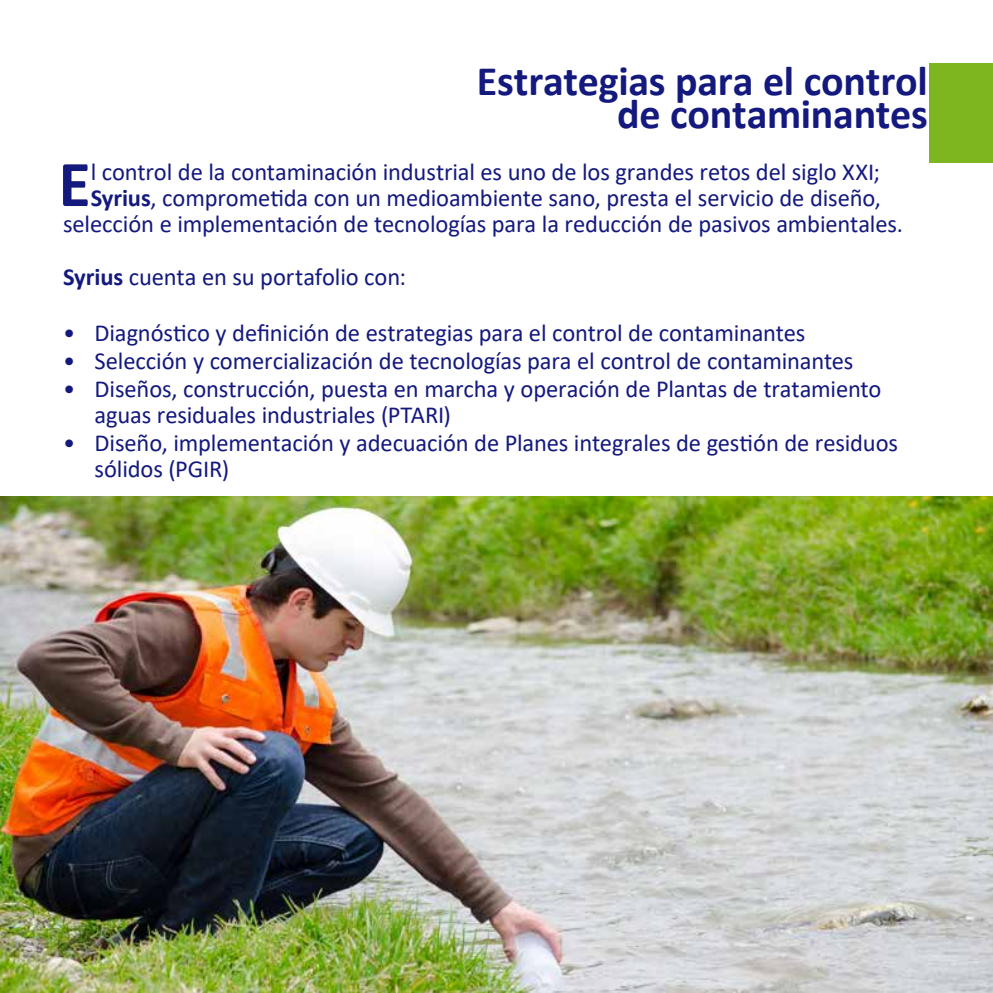
<style>
.page{position:relative;width:993px;height:993px;background:#fff}
.page>*{position:absolute;margin:0;border:0;box-sizing:border-box;transform-origin:0 0}
.t1{font:700 65.8px "Calibri";color:#14197e}
.t2{font:700 42px/33.2px "Calibri";letter-spacing:-.005em;color:#14197e;text-align:right}
.t3{font:24.5px/26.2px "Calibri";letter-spacing:-.005em;color:#14197e}
.s1{font-weight:700}
</style>
<div class="page">
<div style="left:929px;top:63px;width:63px;height:99px;background:#7eb620"></div>
<img style="left:0;top:496px;width:992px;height:496px">
<h2 class="t2" style="left:476px;top:63px;width:452px">Estrategias para el control de contaminantes</h2>
<p class="t3" style="left:63px;top:158px;width:841px;text-align:center">l control de la contaminación industrial es uno de los grandes retos del siglo XXI;<br><span class="s1">Syrius</span>, comprometida con un medioambiente sano, presta el servicio de diseño, selección e implementación de tecnologías para la reducción de pasivos ambientales.</p>
<p class="t3" style="left:63px;top:263px;width:344px"><span class="s1">Syrius</span> cuenta en su portafolio con:</p>
<p class="t3" style="left:63px;top:319px;width:743px">• Diagnóstico y definición de estrategias para el control de contaminantes</p>
<p class="t3" style="left:63px;top:347px;width:791px">• Selección y comercialización de tecnologías para el control de contaminantes</p>
<p class="t3" style="left:95px;top:375px;width:788px;text-indent:-32px">• Diseños, construcción, puesta en marcha y operación de Plantas de tratamiento aguas residuales industriales (PTARI)</p>
<p class="t3" style="left:95px;top:429px;width:804px;text-indent:-32px">• Diseño, implementación y adecuación de Planes integrales de gestión de residuos sólidos (PGIR)</p>
<h1 class="t1" style="left:58px;top:137px;width:34px">E</h1>
</div>
